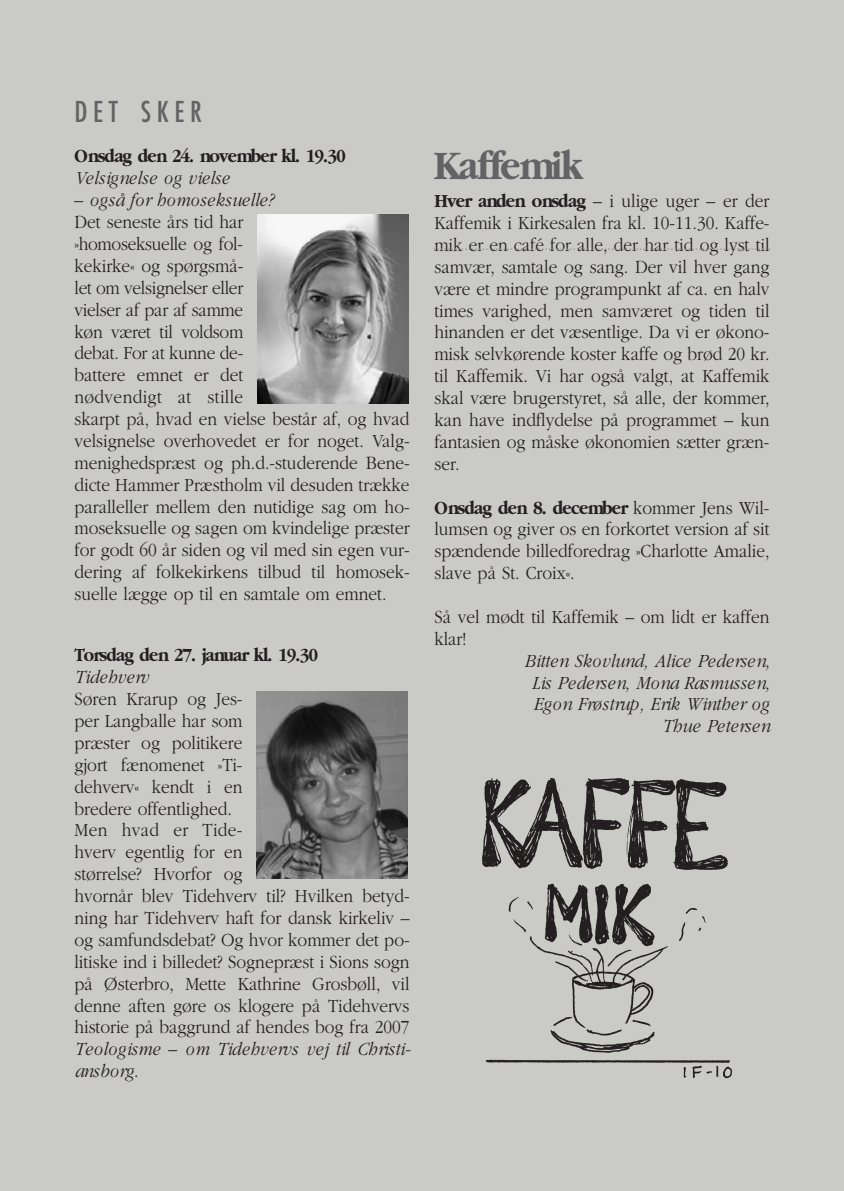
<style>
.page{position:relative;width:844px;height:1191px;background:#fff}
.page>*{position:absolute;margin:0;border:0;box-sizing:border-box;transform-origin:0 0}
.t1{font:700 42px "Garamond";letter-spacing:-.06em;color:#636366;scale:.9 1}
.t2{font:condensed 28px "Futura";letter-spacing:.205em;color:#636366}
.t3{font:300 19.25px/21.9px "Garamond";color:#231f20;scale:.9 1}
.t4{font:italic 300 19.25px/21.9px "Garamond";letter-spacing:.015em;color:#231f20;text-align:right;scale:.9 1}
.t5{font:700 19.25px "Garamond";letter-spacing:-.04em;color:#231f20;scale:.9 1}
.t6{font:italic 300 19.25px/21.9px "Garamond";letter-spacing:.035em;color:#231f20;scale:.9 1}
.t7{font:italic 300 19.25px "Garamond";letter-spacing:.045em;color:#231f20;scale:.9 1}
.t8{font:italic 300 19.25px "Garamond";letter-spacing:.04em;color:#231f20;scale:.9 1}
.s1{font-style:normal}
.s2{font-weight:700}
</style>
<div class="page">
<div style="left:0;top:0;width:843px;height:1191px;background:#cacac6"></div>
<svg style="left:433px;top:248px;width:337px;height:2px"></svg>
<img style="left:257px;top:215px;width:151px;height:188px">
<img style="left:256px;top:692px;width:152px;height:186px">
<img style="left:482px;top:778px;width:250px;height:301px">
<h2 class="t2" style="left:74px;top:99px;width:129px">DET SKER</h2>
<p class="t5" style="left:74px;top:145px;width:303px">Onsdag den 24. november kl. 19.30</p>
<p class="t8" style="left:74px;top:166px;width:173px">Velsignelse og vielse</p>
<p class="t7" style="left:74px;top:188px;width:222px">– også for homoseksuelle?</p>
<p class="t3" style="left:74px;top:210px;width:374px">Det seneste års tid har<br>»homoseksuelle og fol-<br>kekirke« og spørgsmå-<br>let om velsignelser eller<br>vielser af par af samme<br>køn været til voldsom<br>debat. For at kunne de-<br>battere emnet er det<br>nødvendigt at stille<br>skarpt på, hvad en vielse består af, og hvad velsignelse overhovedet er for noget. Valg&shy;menighedspræst og ph.d.-studerende Bene&shy;dicte Hammer Præstholm vil desuden trække paralleller mellem den nutidige sag om ho&shy;moseksuelle og sagen om kvindelige præster for godt 60 år siden og vil med sin egen vur&shy;dering af folkekirkens tilbud til homosek&shy;suelle lægge op til en samtale om emnet.</p>
<p class="t5" style="left:74px;top:643px;width:272px">Torsdag den 27. januar kl. 19.30</p>
<p class="t4" style="left:74px;top:665px;width:83px">Tidehverv</p>
<p class="t3" style="left:74px;top:687px;width:374px">Søren Krarup og Jes-<br>per Langballe har som<br>præster og politikere<br>gjort fænomenet »Ti-<br>dehverv« kendt i en<br>bredere offentlighed.<br>Men hvad er Tide-<br>hverv egentlig for en<br>størrelse? Hvorfor og<br>hvornår blev Tidehverv til? Hvilken betyd&shy;ning har Tidehverv haft for dansk kirkeliv – og samfundsdebat? Og hvor kommer det po&shy;litiske ind i billedet? Sognepræst i Sions sogn på Østerbro, Mette Kathrine Grosbøll, vil denne aften gøre os klogere på Tidehvervs historie på baggrund af hendes bog fra 2007</p>
<p class="t6" style="left:74px;top:1037px;width:375px">Teologisme – om Tidehvervs vej til Christi&shy;ansborg<span class="s1">.</span></p>
<h1 class="t1" style="left:433px;top:139px;width:167px">Kaffemik</h1>
<p class="t3" style="left:434px;top:189px;width:374px;text-align:justify"><span class="s2">Hver anden onsdag</span> – i ulige uger – er der Kaffemik i Kirkesalen fra kl. 10-11.30. Kaffe&shy;mik er en café for alle, der har tid og lyst til samvær, samtale og sang. Der vil hver gang være et mindre programpunkt af ca. en halv times varighed, men samværet og tiden til hinanden er det væsentlige. Da vi er økono&shy;misk selvkørende koster kaffe og brød 20 kr. til Kaffemik. Vi har også valgt, at Kaffemik skal være brugerstyret, så alle, der kommer, kan have indflydelse på programmet – kun fantasien og måske økonomien sætter græn&shy;ser.</p>
<p class="t3" style="left:434px;top:496px;width:374px;text-align:justify"><span class="s2">Onsdag den 8. december</span> kommer Jens Wil&shy;lumsen og giver os en forkortet version af sit spændende billedforedrag »Charlotte Amalie, slave på St. Croix«.</p>
<p class="t3" style="left:434px;top:605px;width:374px">Så vel mødt til Kaffemik – om lidt er kaffen klar!</p>
<p class="t4" style="left:524px;top:649px;width:275px">Bitten Skovlund, Alice Pedersen,<br>Lis Pedersen, Mona Rasmussen,<br>Egon Frøstrup, Erik Winther og<br>Thue Petersen</p>
</div>
